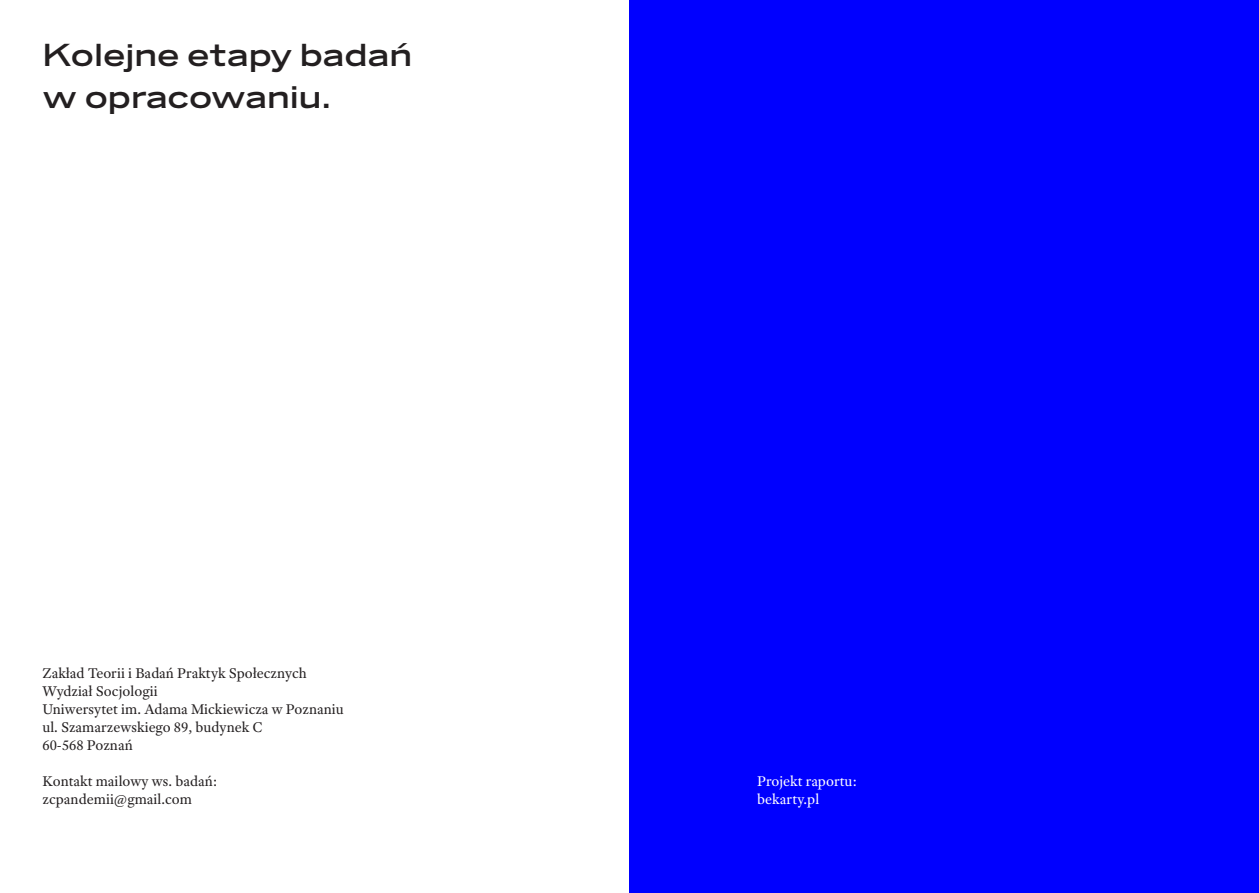
<style>
.page{position:relative;width:1259px;height:893px;background:#fff}
.page>*{position:absolute;margin:0;border:0;box-sizing:border-box;transform-origin:0 0}
.t1{font:500 30px/42px "Benton Sans Wide";color:#231f20}
.t2{font:15px "Adobe Text Pro";color:#231f20}
.t3{font:15px "Adobe Text Pro";color:#fff}
</style>
<div class="page">
<div style="left:629px;top:0;width:630px;height:893px;background:#00f"></div>
<p class="t1" style="left:43px;top:35px;width:371px">Kolejne etapy badań w opracowaniu.</p>
<p class="t2" style="left:43px;top:664px;width:266px">Zakład Teorii i Badań Praktyk Społecznych</p>
<p class="t2" style="left:43px;top:682px;width:117px">Wydział Socjologii</p>
<p class="t2" style="left:43px;top:700px;width:303px">Uniwersytet im. Adama Mickiewicza w Poznaniu</p>
<p class="t2" style="left:43px;top:718px;width:222px">ul. Szamarzewskiego 89, budynek C</p>
<p class="t2" style="left:43px;top:736px;width:92px">60-568 Poznań</p>
<p class="t2" style="left:43px;top:772px;width:176px">Kontakt mailowy ws. badań:</p>
<p class="t2" style="left:43px;top:790px;width:151px">zcpandemii@gmail.com</p>
<p class="t3" style="left:757px;top:771px;width:102px">Projekt raportu:</p>
<p class="t3" style="left:757px;top:789px;width:64px">bekarty.pl</p>
</div>
